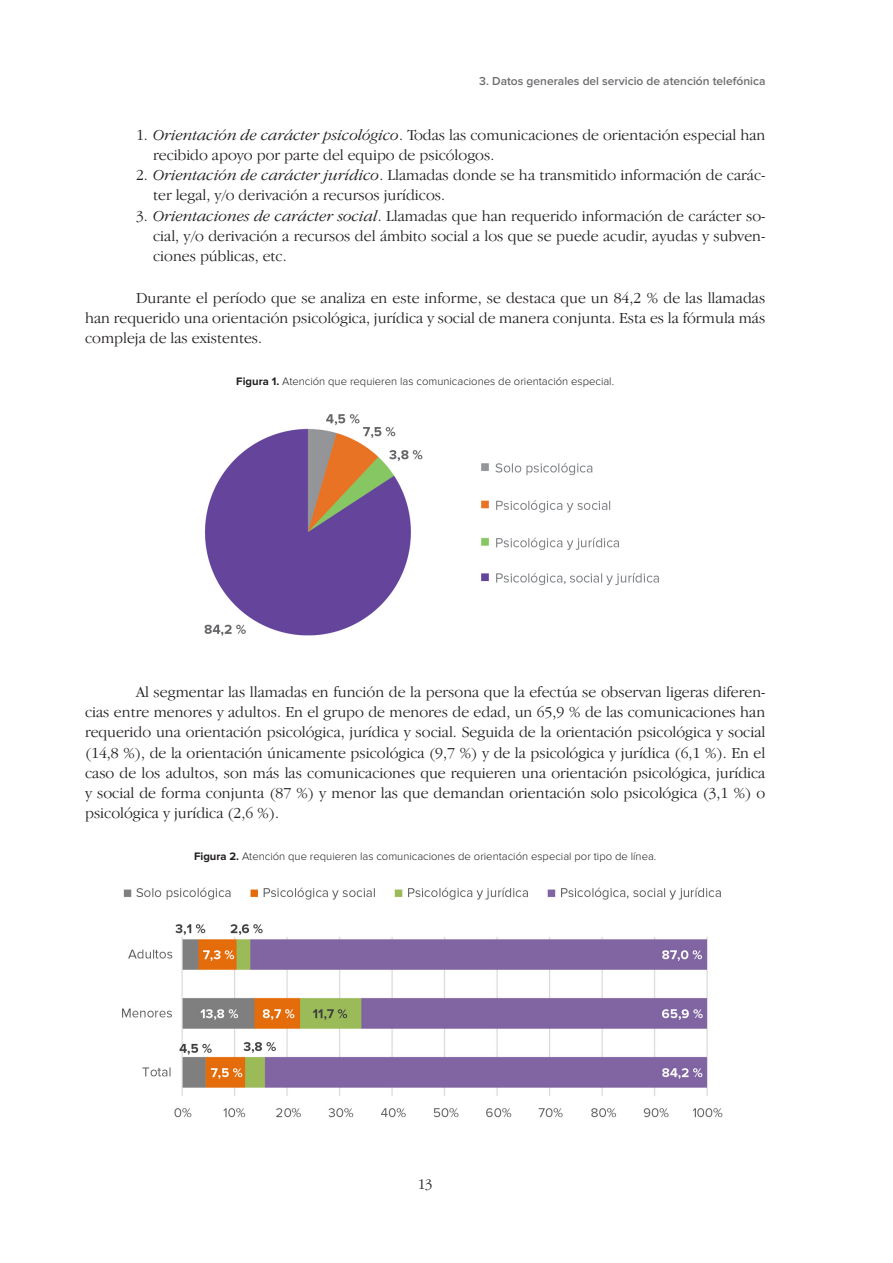
<style>
.page{position:relative;width:893px;height:1263px;background:#fff}
.page>*{position:absolute;margin:0;border:0;box-sizing:border-box;transform-origin:0 0}
.Parrafo{font:300 15.75px/20.2px "Garamond IT Cby BT";color:#231f20}
.Parrafo_despues{font:300 15.75px/20.2px "Garamond IT Cby BT";color:#231f20;text-align:justify}
.t1{font:300 15px "Garamond IT Cby BT";color:#231f20}
.t2{font:600 12px "Proxima Nova";color:#6c6d70}
.Listado_grafico{font:300 11.25px "Proxima Nova";color:#231f20}
.s1{font-style:italic}
.s2{font-weight:700}
</style>
<div class="page">
<img style="left:205px;top:414px;width:454px;height:222px">
<img style="left:122px;top:887px;width:600px;height:231px">
<p class="t2" style="left:479px;top:74px;width:288px">3. Datos generales del servicio de atención telefónica</p>
<p class="Parrafo" style="left:153px;top:124px;width:614px;text-indent:-17px">1. <span class="s1">Orientación de carácter psicológico</span>. Todas las comunicaciones de orientación especial han recibido apoyo por parte del equipo de psicólogos.</p>
<p class="Parrafo" style="left:153px;top:165px;width:614px;text-indent:-17px">2. <span class="s1">Orientación de carácter jurídico</span>. Llamadas donde se ha transmitido información de carác&shy;ter legal, y/o derivación a recursos jurídicos.</p>
<p class="Parrafo" style="left:153px;top:205px;width:614px;text-align:justify;text-indent:-17px">3. <span class="s1">Orientaciones de carácter social</span>. Llamadas que han requerido información de carácter so&shy;cial, y/o derivación a recursos del ámbito social a los que se puede acudir, ayudas y subven&shy;ciones públicas, etc.</p>
<p class="Parrafo_despues" style="left:85px;top:287px;width:682px;text-indent:51px">Durante el período que se analiza en este informe, se destaca que un 84,2 % de las llamadas han requerido una orientación psicológica, jurídica y social de manera conjunta. Esta es la fórmula más compleja de las existentes.</p>
<p class="Listado_grafico" style="left:236px;top:374px;width:379px"><span class="s2">Figura 1.</span> Atención que requieren las comunicaciones de orientación especial.</p>
<p class="Parrafo" style="left:85px;top:681px;width:682px;text-align:justify;text-indent:51px">Al segmentar las llamadas en función de la persona que la efectúa se observan ligeras diferen&shy;cias entre menores y adultos. En el grupo de menores de edad, un 65,9 % de las comunicaciones han requerido una orientación psicológica, jurídica y social. Seguida de la orientación psicológica y social (14,8 %), de la orientación únicamente psicológica (9,7 %) y de la psicológica y jurídica (6,1 %). En el caso de los adultos, son más las comunicaciones que requieren una orientación psicológica, jurídica y social de forma conjunta (87 %) y menor las que demandan orientación solo psicológica (3,1 %) o psicológica y jurídica (2,6 %).</p>
<p class="Listado_grafico" style="left:194px;top:850px;width:464px"><span class="s2">Figura 2.</span> Atención que requieren las comunicaciones de orientación especial por tipo de línea.</p>
<p class="t1" style="left:418px;top:1176px;width:17px">13</p>
</div>
